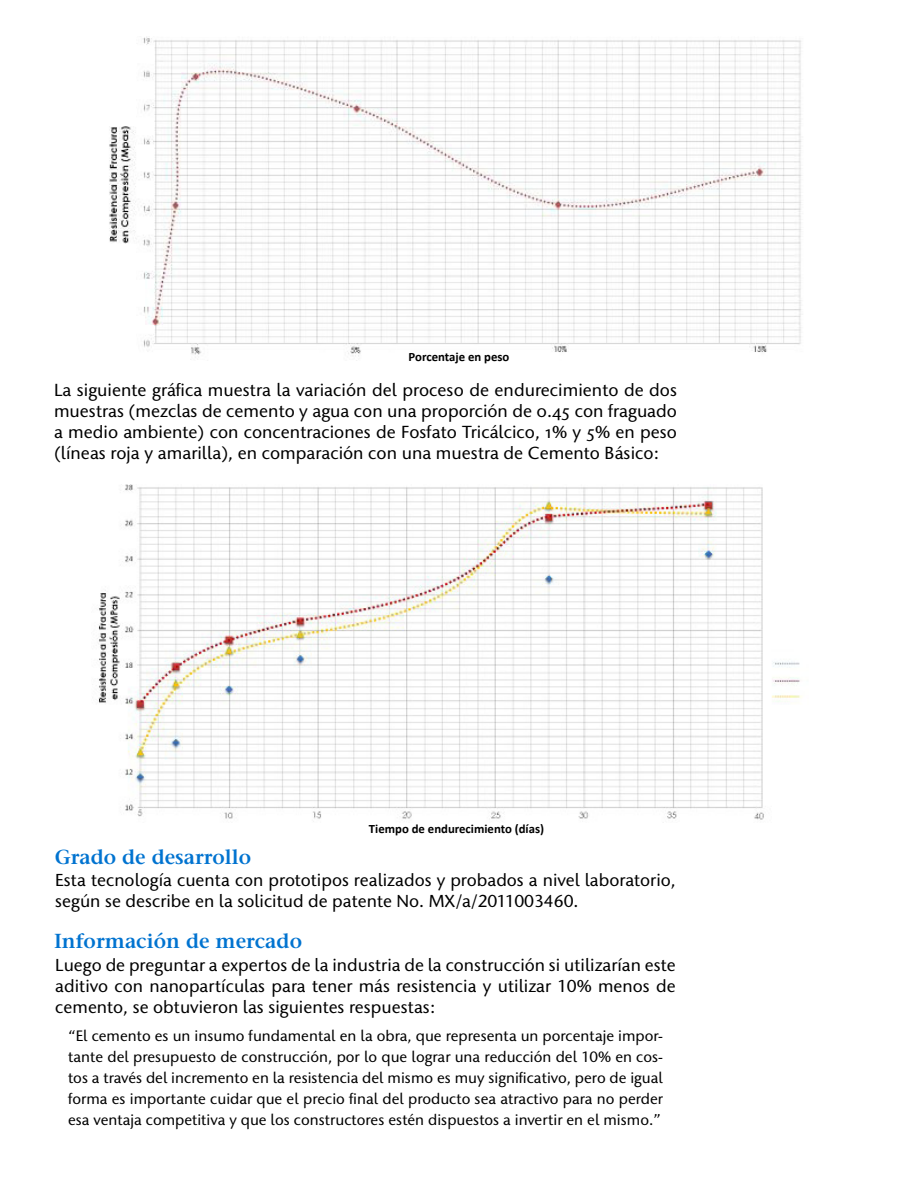
<style>
.page{position:relative;width:918px;height:1188px;background:#fff}
.page>*{position:absolute;margin:0;border:0;box-sizing:border-box;transform-origin:0 0}
.t1{font:600 20.25px "Stone Serif Std";color:#0073d0}
.t2{font:500 17.4px/21px "Stone Humanist ITC Std";color:#000;text-align:justify}
.t3{font:500 17.25px/21px "Stone Humanist ITC Std";color:#000}
.t4{font:500 15px/21px "Stone Humanist ITC Std";color:#000;text-align:justify}
.t5{font:700 12.75px "Calibri";color:#000}
</style>
<div class="page">
<img style="left:109px;top:37px;width:693px;height:324px">
<img style="left:97px;top:484px;width:705px;height:338px">
<p class="t5" style="left:409px;top:349px;width:102px">Porcentaje en peso</p>
<p class="t2" style="left:54px;top:379px;width:625px">La siguiente gráfica muestra la variación del proceso de endurecimiento de dos muestras (mezclas de cemento y agua con una proporción de 0.45 con fraguado a medio ambiente) con concentraciones de Fosfato Tricálcico, 1% y 5% en peso (líneas roja y amarilla), en comparación con una muestra de Cemento Básico:</p>
<p class="t5" style="left:369px;top:820px;width:177px">Tiempo de endurecimiento (días)</p>
<h1 class="t1" style="left:55px;top:845px;width:198px">Grado de desarrollo</h1>
<p class="t3" style="left:55px;top:870px;width:622px">Esta tecnología cuenta con prototipos realizados y probados a nivel laboratorio, según se describe en la solicitud de patente No. MX/a/2011003460.</p>
<h1 class="t1" style="left:54px;top:929px;width:250px">Información de mercado</h1>
<p class="t3" style="left:55px;top:955px;width:622px;text-align:justify">Luego de preguntar a expertos de la industria de la construcción si utilizarían este aditivo con nanopartículas para tener más resistencia y utilizar 10% menos de cemento, se obtuvieron las siguientes respuestas:</p>
<p class="t4" style="left:68px;top:1025px;width:597px">“El cemento es un insumo fundamental en la obra, que representa un porcentaje impor&shy;tante del presupuesto de construcción, por lo que lograr una reducción del 10% en cos&shy;tos a través del incremento en la resistencia del mismo es muy significativo, pero de igual forma es importante cuidar que el precio final del producto sea atractivo para no perder esa ventaja competitiva y que los constructores estén dispuestos a invertir en el mismo.”</p>
</div>
